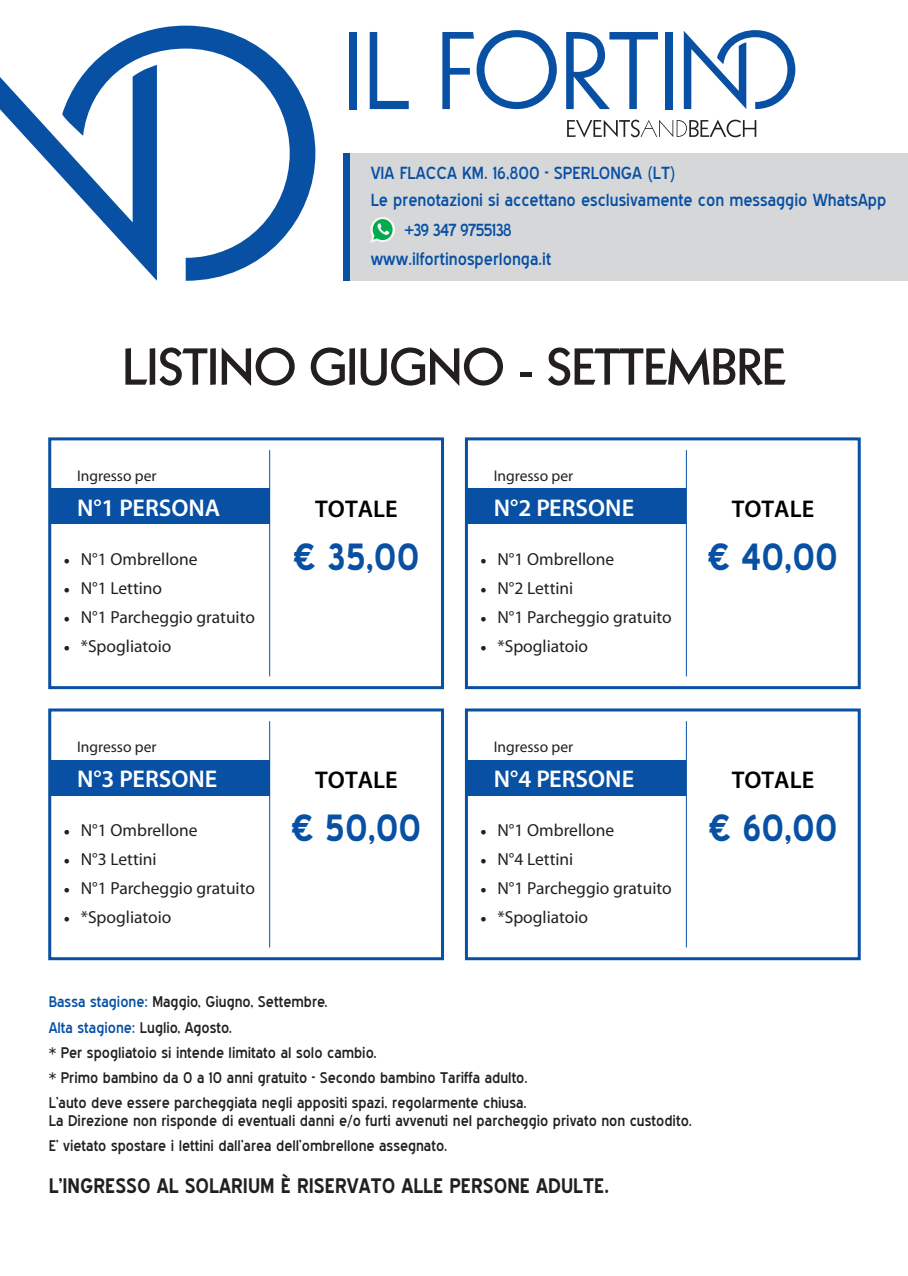
<style>
.page{position:relative;width:908px;height:1276px;background:#fff}
.page>*{position:absolute;margin:0;border:0;box-sizing:border-box;transform-origin:0 0}
.t1{font:800 50.4px "Kabel";color:#231f20}
.t2{font:700 36px "Blue Highway";color:#0850a3}
.t3{font:600 24.2px "Myriad Pro";color:#fff}
.t4{font:600 24.2px "Myriad Pro";color:#000001}
.t5{font:700 20px "Blue Highway";color:#231f20}
.t6{font:17.4px "Myriad Pro";color:#231f20}
.t7{font:17px "Blue Highway";color:#0850a3}
.t8{font:17px "Blue Highway";letter-spacing:-.06em;color:#0850a3}
.t9{font:15.5px "Myriad Pro";color:#231f20}
.t10{font:15px/25.2px "Blue Highway";color:#231f20}
.s1{font-family:"Minion Pro"}
.s2{color:#0850a3}
</style>
<div class="page">
<div style="left:343px;top:153px;width:564px;height:128px;background:#d6d7d9"></div>
<div style="left:343px;top:153px;width:6px;height:128px;background:#0850a3"></div>
<svg style="left:157px;top:26px;width:158px;height:255px"></svg>
<svg style="left:0;top:28px;width:157px;height:253px"></svg>
<div style="left:349px;top:32px;width:8px;height:77px;background:#0850a3"></div>
<svg style="left:369px;top:32px;width:39px;height:77px"></svg>
<svg style="left:442px;top:30px;width:114px;height:79px"></svg>
<svg style="left:566px;top:32px;width:91px;height:77px"></svg>
<div style="left:664px;top:32px;width:8px;height:77px;background:#0850a3"></div>
<svg style="left:683px;top:30px;width:112px;height:79px"></svg>
<svg style="left:567px;top:120px;width:189px;height:18px"></svg>
<img style="left:370px;top:218px;width:25px;height:25px">
<div style="left:48px;top:437px;width:396px;height:252px;border:3px solid #0850a3"></div>
<div style="left:49px;top:488px;width:220px;height:36px;background:#0850a3"></div>
<hr style="left:269px;top:450px;width:1px;height:226px;background:#0850a3">
<div style="left:464px;top:437px;width:396px;height:252px;border:3px solid #0850a3"></div>
<div style="left:465px;top:488px;width:221px;height:36px;background:#0850a3"></div>
<hr style="left:685px;top:450px;width:1px;height:226px;background:#0850a3">
<hr style="left:269px;top:721px;width:1px;height:226px;background:#0850a3">
<div style="left:48px;top:708px;width:396px;height:252px;border:3px solid #0850a3"></div>
<div style="left:49px;top:759px;width:220px;height:36px;background:#0850a3"></div>
<div style="left:464px;top:708px;width:396px;height:252px;border:3px solid #0850a3"></div>
<div style="left:465px;top:759px;width:221px;height:36px;background:#0850a3"></div>
<hr style="left:685px;top:721px;width:1px;height:226px;background:#0850a3">
<p class="t7" style="left:370px;top:163px;width:306px">VIA FLACCA KM. 16,800 - SPERLONGA (LT)</p>
<p class="t7" style="left:370px;top:190px;width:517px">Le prenotazioni si accettano esclusivamente con messaggio WhatsApp</p>
<p class="t8" style="left:404px;top:219px;width:109px">+39 347 9755138</p>
<p class="t7" style="left:370px;top:249px;width:182px">www.ilfortinosperlonga.it</p>
<h1 class="t1" style="left:123px;top:338px;width:664px">LISTINO GIUGNO - SETTEMBRE</h1>
<p class="t9" style="left:77px;top:466px;width:81px">Ingresso per</p>
<h3 class="t3" style="left:77px;top:492px;width:145px">N°1 PERSONA</h3>
<p class="t6" style="left:63px;top:548px;width:136px"><span class="s1">•</span> N°1 Ombrellone</p>
<p class="t6" style="left:63px;top:577px;width:100px"><span class="s1">•</span> N°1 Lettino</p>
<p class="t6" style="left:63px;top:606px;width:193px"><span class="s1">•</span> N°1 Parcheggio gratuito</p>
<p class="t6" style="left:63px;top:635px;width:110px"><span class="s1">•</span> *Spogliatoio</p>
<h3 class="t4" style="left:315px;top:493px;width:84px">TOTALE</h3>
<h2 class="t2" style="left:293px;top:536px;width:127px">€ 35,00</h2>
<p class="t9" style="left:493px;top:466px;width:81px">Ingresso per</p>
<h3 class="t3" style="left:493px;top:492px;width:142px">N°2 PERSONE</h3>
<p class="t6" style="left:480px;top:548px;width:136px"><span class="s1">•</span> N°1 Ombrellone</p>
<p class="t6" style="left:480px;top:577px;width:95px"><span class="s1">•</span> N°2 Lettini</p>
<p class="t6" style="left:480px;top:606px;width:193px"><span class="s1">•</span> N°1 Parcheggio gratuito</p>
<p class="t6" style="left:480px;top:635px;width:110px"><span class="s1">•</span> *Spogliatoio</p>
<h3 class="t4" style="left:731px;top:493px;width:84px">TOTALE</h3>
<h2 class="t2" style="left:707px;top:536px;width:131px">€ 40,00</h2>
<p class="t9" style="left:77px;top:737px;width:81px">Ingresso per</p>
<h3 class="t3" style="left:77px;top:763px;width:142px">N°3 PERSONE</h3>
<p class="t6" style="left:63px;top:819px;width:136px"><span class="s1">•</span> N°1 Ombrellone</p>
<p class="t6" style="left:63px;top:848px;width:95px"><span class="s1">•</span> N°3 Lettini</p>
<p class="t6" style="left:63px;top:877px;width:193px"><span class="s1">•</span> N°1 Parcheggio gratuito</p>
<p class="t6" style="left:63px;top:906px;width:110px"><span class="s1">•</span> *Spogliatoio</p>
<h3 class="t4" style="left:315px;top:764px;width:84px">TOTALE</h3>
<h2 class="t2" style="left:291px;top:807px;width:131px">€ 50,00</h2>
<p class="t9" style="left:493px;top:737px;width:81px">Ingresso per</p>
<h3 class="t3" style="left:493px;top:763px;width:142px">N°4 PERSONE</h3>
<p class="t6" style="left:480px;top:819px;width:136px"><span class="s1">•</span> N°1 Ombrellone</p>
<p class="t6" style="left:480px;top:848px;width:95px"><span class="s1">•</span> N°4 Lettini</p>
<p class="t6" style="left:480px;top:877px;width:193px"><span class="s1">•</span> N°1 Parcheggio gratuito</p>
<p class="t6" style="left:480px;top:906px;width:110px"><span class="s1">•</span> *Spogliatoio</p>
<h3 class="t4" style="left:731px;top:764px;width:84px">TOTALE</h3>
<h2 class="t2" style="left:708px;top:807px;width:130px">€ 60,00</h2>
<p class="t10" style="left:49px;top:989px;width:480px"><span class="s2">Bassa stagione:</span> Maggio, Giugno, Settembre.<br><span class="s2">Alta stagione:</span> Luglio, Agosto.<br>* Per spogliatoio si intende limitato al solo cambio.<br>* Primo bambino da 0 a 10 anni gratuito - Secondo bambino Tariffa adulto.<br>L’auto deve essere parcheggiata negli appositi spazi, regolarmente chiusa.</p>
<p class="t10" style="left:49px;top:1108px;width:644px">La Direzione non risponde di eventuali danni e/o furti avvenuti nel parcheggio privato non custodito.<br>E’ vietato spostare i lettini dall’area dell’ombrellone assegnato.</p>
<h3 class="t5" style="left:49px;top:1174px;width:561px">L’INGRESSO AL SOLARIUM È RISERVATO ALLE PERSONE ADULTE.</h3>
</div>
